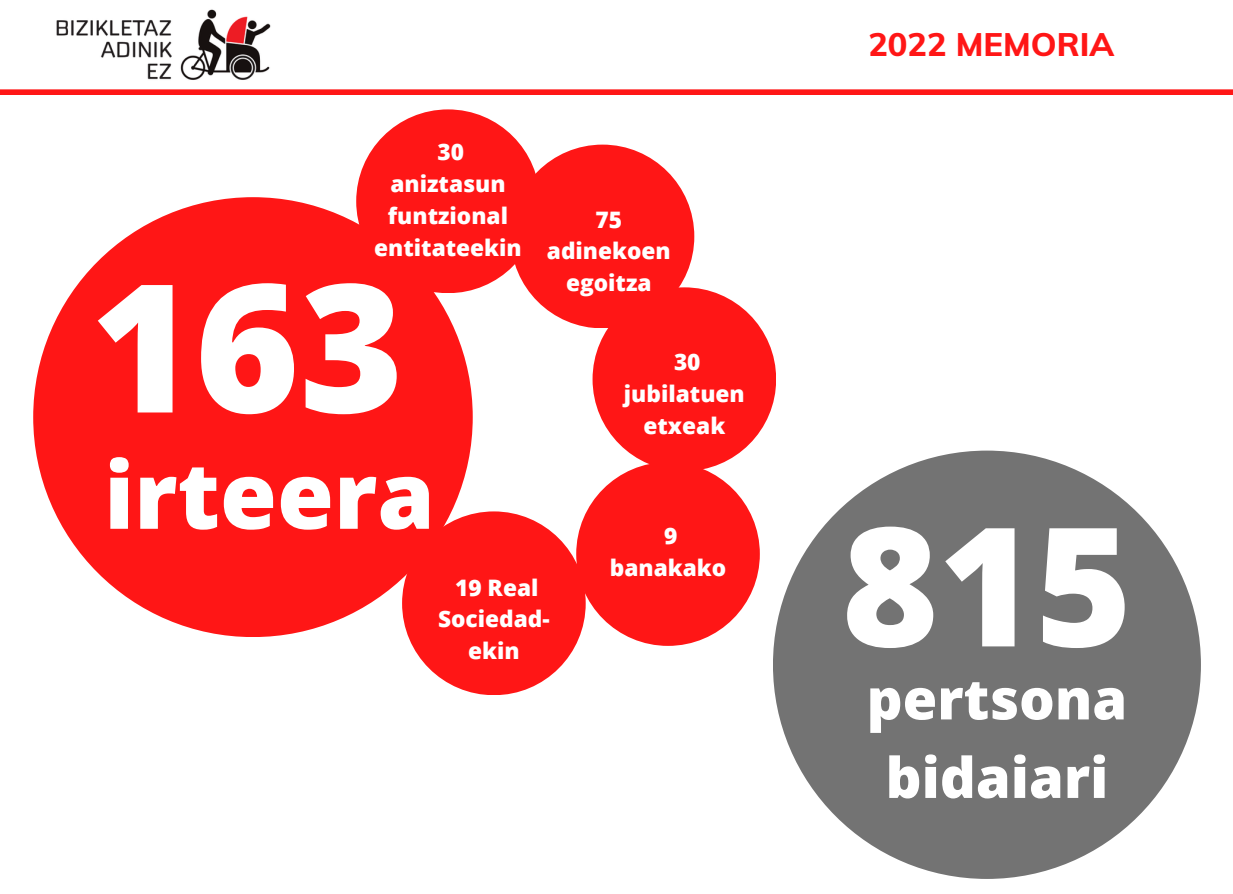
<style>
.page{position:relative;width:1233px;height:894px;background:#fff}
.page>*{position:absolute;margin:0;border:0;box-sizing:border-box;transform-origin:0 0}
.t1{font:800 178.35px "Open Sans";color:#fff}
.t2{font:800 165.3px "Open Sans";color:#fff}
.t3{font:800 92.25px "Open Sans";color:#fff}
.t4{font:800 56.1px/78.4px "Open Sans";color:#fff;text-align:center}
.t5{font:800 32.55px "Muli";color:#ff1616}
.t6{font:800 22.65px/31.8px "Open Sans";color:#fff;text-align:center}
</style>
<div class="page">
<img style="left:56px;top:9px;width:215px;height:71px">
<div style="left:0;top:89px;width:1233px;height:6px;background:#ff1616"></div>
<div style="left:33px;top:197px;width:440px;height:440px;background:#ff1616;border-radius:50%"></div>
<div style="left:773px;top:450px;width:428px;height:428px;background:#737373;border-radius:50%"></div>
<div style="left:511px;top:144px;width:183px;height:184px;background:#ff1616;border-radius:50%"></div>
<div style="left:593px;top:287px;width:183px;height:184px;background:#ff1616;border-radius:50%"></div>
<div style="left:576px;top:462px;width:184px;height:183px;background:#ff1616;border-radius:50%"></div>
<div style="left:402px;top:511px;width:184px;height:184px;background:#ff1616;border-radius:50%"></div>
<div style="left:356px;top:109px;width:184px;height:184px;background:#ff1616;border-radius:50%"></div>
<p class="t6" style="left:374px;top:136px;width:149px">30<br>aniztasun funtzional entitateekin</p>
<h1 class="t1" style="left:90px;top:222px;width:315px">163</h1>
<p class="t6" style="left:547px;top:203px;width:125px">75 adinekoen egoitza</p>
<p class="t6" style="left:624px;top:345px;width:122px">30 jubilatuen etxeak</p>
<h3 class="t3" style="left:104px;top:430px;width:332px">irteera</h3>
<p class="t6" style="left:438px;top:570px;width:113px">19 Real<br>Sociedad&shy;ekin</p>
<p class="t6" style="left:610px;top:519px;width:118px">9 banakako</p>
<h3 class="t5" style="left:868px;top:23px;width:247px">2022 MEMORIA</h3>
<h2 class="t2" style="left:842px;top:469px;width:292px">815</h2>
<h3 class="t4" style="left:867px;top:658px;width:262px">pertsona bidaiari</h3>
</div>
